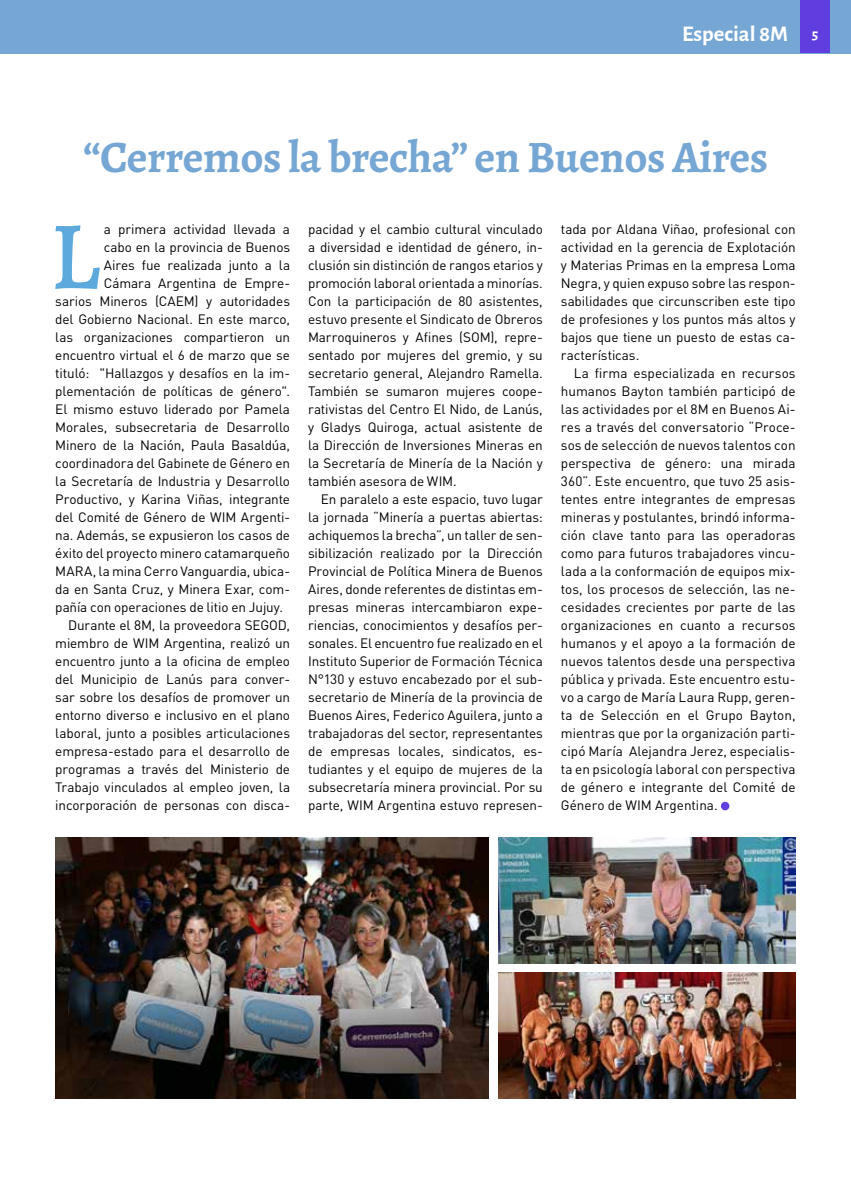
<style>
.page{position:relative;width:851px;height:1191px;background:#fff}
.page>*{position:absolute;margin:0;border:0;box-sizing:border-box;transform-origin:0 0}
.t1{font:500 96.9px "Alegreya";color:#5da9dd}
.t2{font:700 45px "Alegreya";letter-spacing:-.01em;color:#76a6d4}
.t3{font:700 22.5px "Alegreya Sans";color:#fff}
.t4{font:13.5px/18px "DIN Pro";letter-spacing:-.01em;color:#000;text-align:justify}
.s1{font-size:15px}
</style>
<div class="page">
<div style="left:0;top:0;width:850px;height:53px;background:#76a6d4"></div>
<div style="left:800px;top:0;width:29px;height:53px;background:#5f3ddf"></div>
<svg style="left:720px;top:801px;width:9px;height:9px"></svg>
<img style="left:56px;top:838px;width:432px;height:260px">
<img style="left:498px;top:838px;width:297px;height:125px">
<img style="left:498px;top:972px;width:297px;height:126px">
<h3 class="t3" style="left:682px;top:17px;width:138px">Especial 8M <span class="s1">5</span></h3>
<h2 class="t2" style="left:83px;top:126px;width:687px">“Cerremos la brecha” en Buenos Aires</h2>
<h1 class="t1" style="left:50px;top:193px;width:52px">L</h1>
<p class="t4" style="left:104px;top:220px;width:188px">a primera actividad llevada a</p>
<p class="t4" style="left:104px;top:238px;width:188px">cabo en la provincia de Buenos</p>
<p class="t4" style="left:104px;top:256px;width:188px">Aires fue realizada junto a la</p>
<p class="t4" style="left:104px;top:274px;width:188px">Cámara Argentina de Empre-</p>
<p class="t4" style="left:55px;top:292px;width:236px">sarios Mineros (CAEM) y autoridades</p>
<p class="t4" style="left:55px;top:310px;width:236px">del Gobierno Nacional. En este marco,</p>
<p class="t4" style="left:55px;top:328px;width:236px">las organizaciones compartieron un</p>
<p class="t4" style="left:55px;top:346px;width:236px">encuentro virtual el 6 de marzo que se</p>
<p class="t4" style="left:55px;top:364px;width:236px">tituló: "Hallazgos y desafíos en la im-</p>
<p class="t4" style="left:55px;top:382px;width:236px">plementación de políticas de género".</p>
<p class="t4" style="left:55px;top:400px;width:236px">El mismo estuvo liderado por Pamela</p>
<p class="t4" style="left:55px;top:418px;width:236px">Morales, subsecretaria de Desarrollo</p>
<p class="t4" style="left:55px;top:436px;width:236px">Minero de la Nación, Paula Basaldúa,</p>
<p class="t4" style="left:55px;top:454px;width:236px">coordinadora del Gabinete de Género en</p>
<p class="t4" style="left:55px;top:472px;width:236px">la Secretaría de Industria y Desarrollo</p>
<p class="t4" style="left:55px;top:490px;width:236px">Productivo, y Karina Viñas, integrante</p>
<p class="t4" style="left:55px;top:508px;width:236px">del Comité de Género de WIM Argenti-</p>
<p class="t4" style="left:55px;top:525px;width:236px">na. Además, se expusieron los casos de</p>
<p class="t4" style="left:55px;top:543px;width:236px">éxito del proyecto minero catamarqueño</p>
<p class="t4" style="left:55px;top:561px;width:236px">MARA, la mina Cerro Vanguardia, ubica-</p>
<p class="t4" style="left:55px;top:579px;width:236px">da en Santa Cruz, y Minera Exar, com-</p>
<p class="t4" style="left:55px;top:597px;width:229px">pañía con operaciones de litio en Jujuy.</p>
<p class="t4" style="left:68px;top:615px;width:223px">Durante el 8M, la proveedora SEGOD,</p>
<p class="t4" style="left:55px;top:633px;width:236px">miembro de WIM Argentina, realizó un</p>
<p class="t4" style="left:55px;top:651px;width:236px">encuentro junto a la oficina de empleo</p>
<p class="t4" style="left:55px;top:669px;width:236px">del Municipio de Lanús para conver-</p>
<p class="t4" style="left:55px;top:687px;width:236px">sar sobre los desafíos de promover un</p>
<p class="t4" style="left:55px;top:705px;width:236px">entorno diverso e inclusivo en el plano</p>
<p class="t4" style="left:55px;top:723px;width:236px">laboral, junto a posibles articulaciones</p>
<p class="t4" style="left:55px;top:741px;width:236px">empresa-estado para el desarrollo de</p>
<p class="t4" style="left:55px;top:759px;width:236px">programas a través del Ministerio de</p>
<p class="t4" style="left:55px;top:777px;width:236px">Trabajo vinculados al empleo joven, la</p>
<p class="t4" style="left:55px;top:795px;width:236px">incorporación de personas con disca-</p>
<p class="t4" style="left:308px;top:219px;width:236px">pacidad y el cambio cultural vinculado a diversidad e identidad de género, in&shy;clusión sin distinción de rangos etarios y promoción laboral orientada a minorías.<br>Con la participación de 80 asistentes, estuvo presente el Sindicato de Obreros Marroquineros y Afines (SOM), repre&shy;sentado por mujeres del gremio, y su secretario general, Alejandro Ramella.<br>También se sumaron mujeres coope&shy;rativistas del Centro El Nido, de Lanús, y Gladys Quiroga, actual asistente de la Dirección de Inversiones Mineras en la Secretaría de Minería de la Nación y también asesora de WIM.</p>
<p class="t4" style="left:308px;top:489px;width:236px;text-indent:13px">En paralelo a este espacio, tuvo lugar la jornada “Minería a puertas abiertas: achiquemos la brecha”, un taller de sen&shy;sibilización realizado por la Dirección Provincial de Política Minera de Buenos Aires, donde referentes de distintas em&shy;presas mineras intercambiaron expe&shy;riencias, conocimientos y desafíos per&shy;sonales. El encuentro fue realizado en el Instituto Superior de Formación Técnica N°130 y estuvo encabezado por el sub&shy;secretario de Minería de la provincia de Buenos Aires, Federico Aguilera, junto a trabajadoras del sector, representantes de empresas locales, sindicatos, es&shy;tudiantes y el equipo de mujeres de la subsecretaría minera provincial. Por su parte, WIM Argentina estuvo represen-</p>
<p class="t4" style="left:561px;top:219px;width:236px">tada por Aldana Viñao, profesional con actividad en la gerencia de Explotación y Materias Primas en la empresa Loma Negra, y quien expuso sobre las respon&shy;sabilidades que circunscriben este tipo de profesiones y los puntos más altos y bajos que tiene un puesto de estas ca&shy;racterísticas.</p>
<p class="t4" style="left:561px;top:363px;width:236px;text-indent:13px">La firma especializada en recursos humanos Bayton también participó de las actividades por el 8M en Buenos Ai&shy;res a través del conversatorio “Proce&shy;sos de selección de nuevos talentos con perspectiva de género: una mirada 360”. Este encuentro, que tuvo 25 asis&shy;tentes entre integrantes de empresas mineras y postulantes, brindó informa&shy;ción clave tanto para las operadoras como para futuros trabajadores vincu&shy;lada a la conformación de equipos mix&shy;tos, los procesos de selección, las ne&shy;cesidades crecientes por parte de las organizaciones en cuanto a recursos humanos y el apoyo a la formación de nuevos talentos desde una perspectiva pública y privada. Este encuentro estu&shy;vo a cargo de María Laura Rupp, geren&shy;ta de Selección en el Grupo Bayton, mientras que por la organización parti&shy;cipó María Alejandra Jerez, especialis&shy;ta en psicología laboral con perspectiva de género e integrante del Comité de Género de WIM Argentina.</p>
</div>
